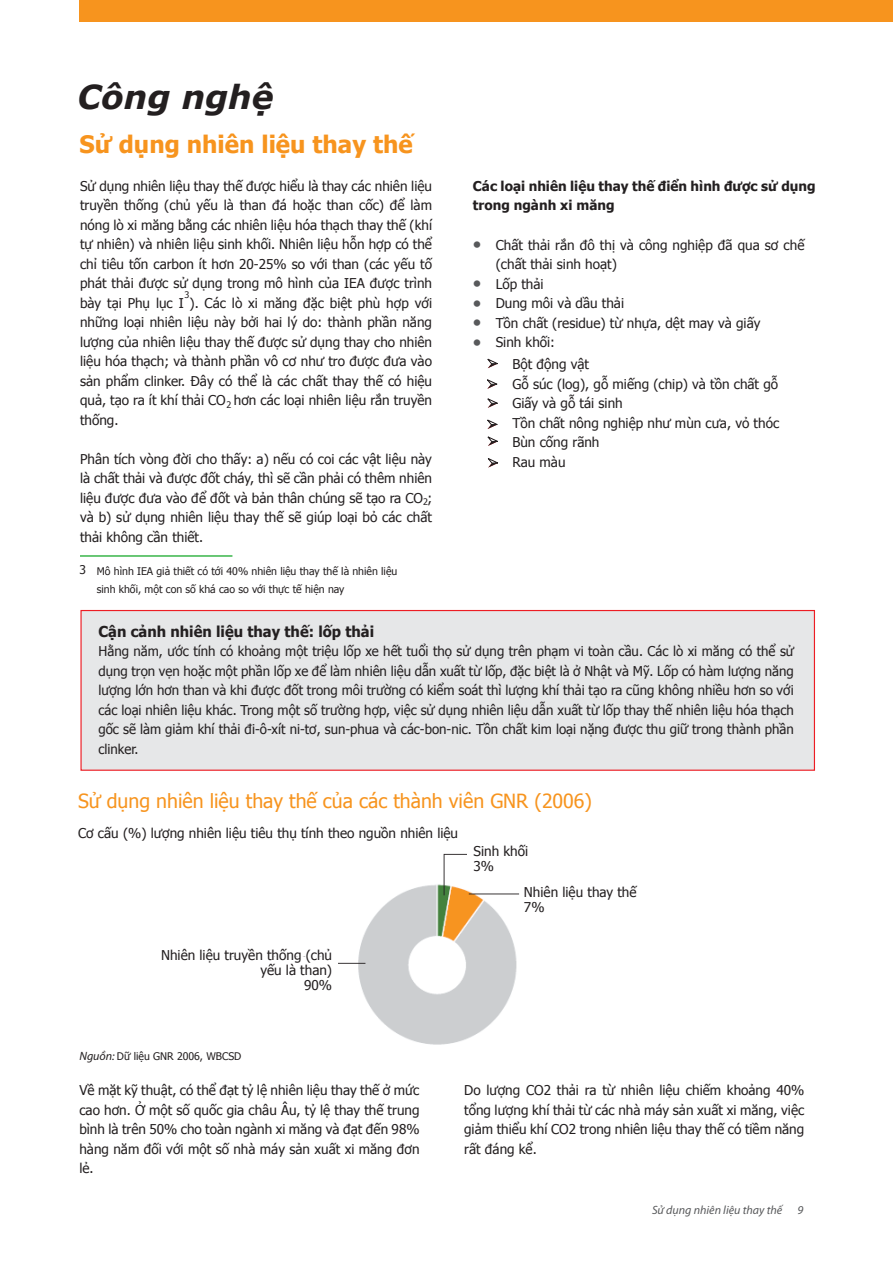
<style>
.page{position:relative;width:893px;height:1263px;background:#fff}
.page>*{position:absolute;margin:0;border:0;box-sizing:border-box;transform-origin:0 0}
.t1{font:italic 700 33px "Verdana";color:#231f20}
.t2{font:700 24px "Tahoma";color:#f7941e}
.t3{font:19.5px "Tahoma";color:#f7941e}
.t4{font:700 15px "Tahoma";color:#231f20}
.t5{font:13.5px/19.5px "Tahoma";color:#231f20;text-align:justify}
.t6{font:700 13.5px/19.5px "Tahoma";color:#231f20}
.t7{font:700 13.5px/19.5px "Tahoma";color:#58595b;text-align:justify}
.t8{font:italic 12px "Myriad Pro";color:#58595b}
.t9{font:12px "Tahoma";color:#231f20}
.t10{font:10.5px/18px "Tahoma";color:#231f20}
.t11{font:9px "Tahoma";color:#231f20}
.s1{font-family:"Myriad Pro";font-style:italic;font-size:12px}
</style>
<div class="page">
<svg style="left:487px;top:359px;width:11px;height:9px"></svg>
<svg style="left:487px;top:379px;width:11px;height:10px"></svg>
<svg style="left:487px;top:398px;width:11px;height:10px"></svg>
<svg style="left:487px;top:419px;width:11px;height:10px"></svg>
<svg style="left:487px;top:436px;width:11px;height:10px"></svg>
<svg style="left:487px;top:458px;width:11px;height:10px"></svg>
<hr style="left:80px;top:555px;width:152px;height:2px;background:#39b54a">
<div style="left:80px;top:610px;width:735px;height:161px;background:#e6e7e8;border:1px solid #ed1d24"></div>
<div style="left:79px;top:0;width:814px;height:21px;background:#f7941e"></div>
<img style="left:232px;top:853px;width:288px;height:192px">
<div style="left:467px;top:844px;width:97px;height:34px;background:#fff"></div>
<div style="left:224px;top:957px;width:114px;height:51px;background:#fff"></div>
<h1 class="t1" style="left:77px;top:76px;width:198px">Công nghệ</h1>
<h2 class="t2" style="left:80px;top:127px;width:335px">Sử dụng nhiên liệu thay thế</h2>
<p class="t5" style="left:80px;top:175px;width:354px">Sử dụng nhiên liệu thay thế được hiểu là thay các nhiên liệu truyền thống (chủ yếu là than đá hoặc than cốc) để làm nóng lò xi măng bằng các nhiên liệu hóa thạch thay thế (khí tự nhiên) và nhiên liệu sinh khối. Nhiên liệu hỗn hợp có thể chỉ tiêu tốn carbon ít hơn 20-25% so với than (các yếu tố phát thải được sử dụng trong mô hình của IEA được trình bày tại Phụ lục I ). Các lò xi măng đặc biệt phù hợp với những loại nhiên liệu này bởi hai lý do: thành phần năng lượng của nhiên liệu thay thế được sử dụng thay cho nhiên liệu hóa thạch; và thành phần vô cơ như tro được đưa vào sản phẩm clinker. Đây có thể là các chất thay thế có hiệu quả, tạo ra ít khí thải CO hơn các loại nhiên liệu rắn truyền thống.</p>
<p class="t5" style="left:80px;top:448px;width:354px">Phân tích vòng đời cho thấy: a) nếu có coi các vật liệu này là chất thải và được đốt cháy, thì sẽ cần phải có thêm nhiên liệu được đưa vào để đốt và bản thân chúng sẽ tạo ra CO ; và b) sử dụng nhiên liệu thay thế sẽ giúp loại bỏ các chất thải không cần thiết.</p>
<p class="t11" style="left:185px;top:289px;width:6px">3</p>
<p class="t11" style="left:227px;top:399px;width:6px">2</p>
<p class="t11" style="left:423px;top:495px;width:6px">2</p>
<p class="t9" style="left:80px;top:562px;width:8px">3</p>
<p class="t10" style="left:97px;top:561px;width:302px">Mô hình IEA giả thiết có tới 40% nhiên liệu thay thế là nhiên liệu sinh khối, một con số khá cao so với thực tế hiện nay</p>
<p class="t6" style="left:473px;top:175px;width:344px">Các loại nhiên liệu thay thế điển hình được sử dụng trong ngành xi măng</p>
<p class="t7" style="left:473px;top:234px;width:10px">•</p>
<p class="t7" style="left:473px;top:273px;width:10px">• • • •</p>
<p class="t5" style="left:496px;top:234px;width:310px;text-align:left">Chất thải rắn đô thị và công nghiệp đã qua sơ chế (chất thải sinh hoạt)<br>Lốp thải<br>Dung môi và dầu thải<br>Tồn chất (residue) từ nhựa, dệt may và giấy<br>Sinh khối:</p>
<p class="t5" style="left:512px;top:354px;width:268px;text-align:left">Bột động vật<br>Gỗ súc (log), gỗ miếng (chip) và tồn chất gỗ<br>Giấy và gỗ tái sinh<br>Tồn chất nông nghiệp như mùn cưa, vỏ thóc<br>Bùn cống rãnh<br>Rau màu</p>
<p class="t4" style="left:98px;top:621px;width:277px">Cận cảnh nhiên liệu thay thế: lốp thải</p>
<p class="t5" style="left:98px;top:641px;width:697px">Hằng năm, ước tính có khoảng một triệu lốp xe hết tuổi thọ sử dụng trên phạm vi toàn cầu. Các lò xi măng có thể sử dụng trọn vẹn hoặc một phần lốp xe để làm nhiên liệu dẫn xuất từ lốp, đặc biệt là ở Nhật và Mỹ. Lốp có hàm lượng năng lượng lớn hơn than và khi được đốt trong môi trường có kiểm soát thì lượng khí thải tạo ra cũng không nhiều hơn so với các loại nhiên liệu khác. Trong một số trường hợp, việc sử dụng nhiên liệu dẫn xuất từ lốp thay thế nhiên liệu hóa thạch gốc sẽ làm giảm khí thải đi-ô-xít ni-tơ, sun-phua và các-bon-nic. Tồn chất kim loại nặng được thu giữ trong thành phần clinker.</p>
<h3 class="t3" style="left:78px;top:788px;width:515px">Sử dụng nhiên liệu thay thế của các thành viên GNR (2006)</h3>
<p class="t5" style="left:78px;top:823px;width:382px">Cơ cấu (%) lượng nhiên liệu tiêu thụ tính theo nguồn nhiên liệu</p>
<p class="t5" style="left:161px;top:946px;width:173px;line-height:15px;text-align:right">Nhiên liệu truyền thống (chủ yếu là than)<br>90%</p>
<p class="t10" style="left:79px;top:1047px;width:163px"><span class="s1">Nguồn:</span> Dữ liệu GNR 2006, WBCSD</p>
<p class="t5" style="left:474px;top:843px;width:56px;line-height:15px">Sinh khối<br>3%</p>
<p class="t5" style="left:524px;top:884px;width:114px;line-height:15px">Nhiên liệu thay thế<br>7%</p>
<p class="t5" style="left:79px;top:1080px;width:342px">Về mặt kỹ thuật, có thể đạt tỷ lệ nhiên liệu thay thế ở mức cao hơn. Ở một số quốc gia châu Âu, tỷ lệ thay thế trung bình là trên 50% cho toàn ngành xi măng và đạt đến 98% hàng năm đối với một số nhà máy sản xuất xi măng đơn lẻ.</p>
<p class="t5" style="left:464px;top:1080px;width:342px">Do lượng CO2 thải ra từ nhiên liệu chiếm khoảng 40% tổng lượng khí thải từ các nhà máy sản xuất xi măng, việc giảm thiểu khí CO2 trong nhiên liệu thay thế có tiềm năng rất đáng kể.</p>
<p class="t8" style="left:652px;top:1203px;width:132px">Sử dụng nhiên liệu thay thế</p>
<p class="t8" style="left:797px;top:1203px;width:7px">9</p>
</div>
